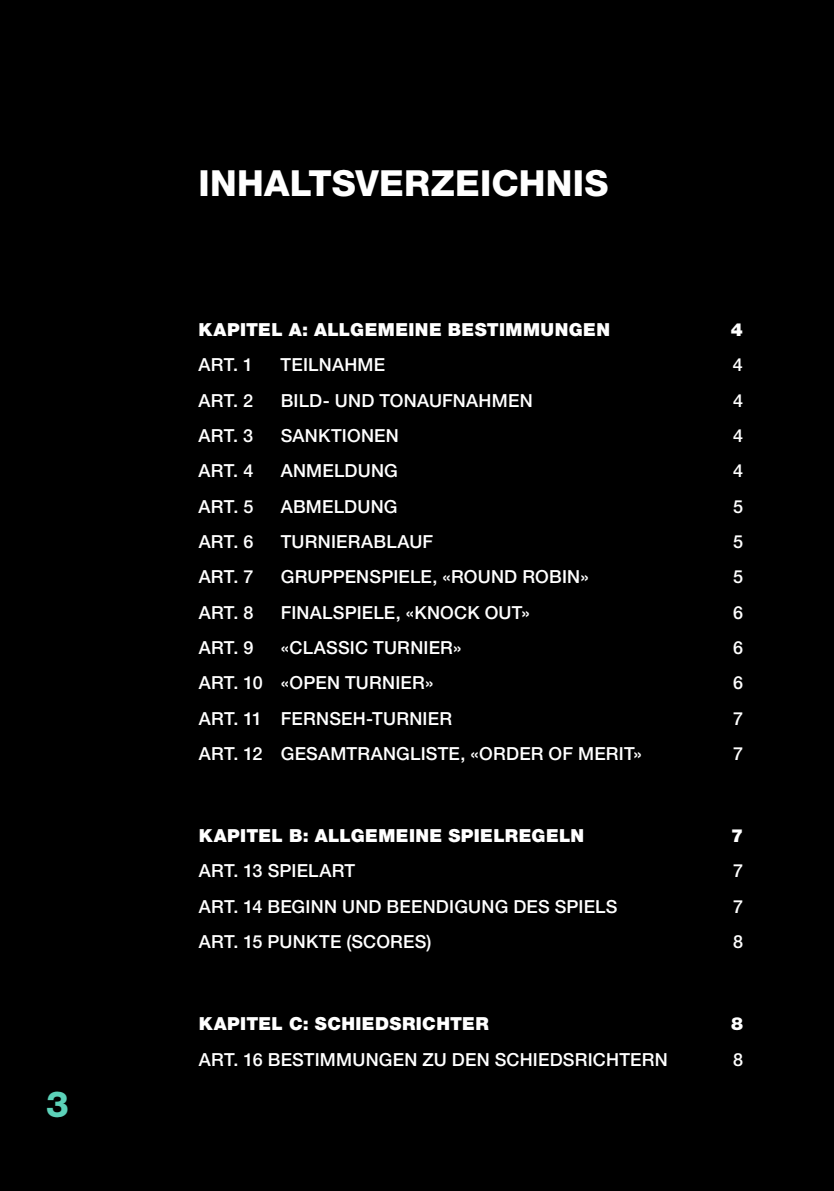
<style>
.page{position:relative;width:834px;height:1191px;background:#fff}
.page>*{position:absolute;margin:0;border:0;box-sizing:border-box;transform-origin:0 0}
.t1{font:800 36px "Helvetica Neue LT Std";letter-spacing:.01em;color:#fff}
.t2{font:800 36px "Helvetica Neue LT Std";color:#5cd2b9}
.t3{font:500 18px "Helvetica Neue LT Std";letter-spacing:.01em;color:#fff}
.t4{font:900 18px "Helvetica Neue LT Std";letter-spacing:.025em;color:#fff}
</style>
<div class="page">
<div style="left:0;top:0;width:833px;height:1191px;background:#000"></div>
<h1 class="t2" style="left:46px;top:1083px;width:24px">3</h1>
<h1 class="t1" style="left:198px;top:162px;width:411px">INHALTSVERZEICHNIS</h1>
<p class="t4" style="left:198px;top:319px;width:413px">KAPITEL A: ALLGEMEINE BESTIMMUNGEN</p>
<p class="t4" style="left:730px;top:319px;width:14px">4</p>
<p class="t3" style="left:198px;top:354px;width:56px">ART. 1</p>
<p class="t3" style="left:280px;top:354px;width:106px">TEILNAHME</p>
<p class="t3" style="left:732px;top:354px;width:12px">4</p>
<p class="t3" style="left:198px;top:389px;width:56px">ART. 2</p>
<p class="t3" style="left:280px;top:389px;width:253px">BILD- UND TONAUFNAHMEN</p>
<p class="t3" style="left:732px;top:389px;width:12px">4</p>
<p class="t3" style="left:198px;top:425px;width:56px">ART. 3</p>
<p class="t3" style="left:280px;top:425px;width:120px">SANKTIONEN</p>
<p class="t3" style="left:732px;top:425px;width:12px">4</p>
<p class="t3" style="left:198px;top:460px;width:56px">ART. 4</p>
<p class="t3" style="left:281px;top:460px;width:119px">ANMELDUNG</p>
<p class="t3" style="left:733px;top:460px;width:12px">4</p>
<p class="t3" style="left:199px;top:495px;width:56px">ART. 5</p>
<p class="t3" style="left:281px;top:495px;width:118px">ABMELDUNG</p>
<p class="t3" style="left:733px;top:495px;width:12px">5</p>
<p class="t3" style="left:199px;top:531px;width:56px">ART. 6</p>
<p class="t3" style="left:281px;top:531px;width:154px">TURNIERABLAUF</p>
<p class="t3" style="left:733px;top:531px;width:12px">5</p>
<p class="t3" style="left:199px;top:566px;width:56px">ART. 7</p>
<p class="t3" style="left:281px;top:566px;width:309px">GRUPPENSPIELE, «ROUND ROBIN»</p>
<p class="t3" style="left:733px;top:566px;width:12px">5</p>
<p class="t3" style="left:199px;top:601px;width:56px">ART. 8</p>
<p class="t3" style="left:281px;top:601px;width:250px">FINALSPIELE, «KNOCK OUT»</p>
<p class="t3" style="left:733px;top:601px;width:12px">6</p>
<p class="t3" style="left:199px;top:637px;width:56px">ART. 9</p>
<p class="t3" style="left:281px;top:637px;width:182px">«CLASSIC TURNIER»</p>
<p class="t3" style="left:733px;top:637px;width:12px">6</p>
<p class="t3" style="left:199px;top:672px;width:236px">ART. 10 «OPEN TURNIER»</p>
<p class="t3" style="left:733px;top:672px;width:12px">6</p>
<p class="t3" style="left:199px;top:707px;width:255px">ART. 11 FERNSEH-TURNIER</p>
<p class="t3" style="left:733px;top:707px;width:12px">7</p>
<p class="t3" style="left:199px;top:743px;width:444px">ART. 12 GESAMTRANGLISTE, «ORDER OF MERIT»</p>
<p class="t3" style="left:733px;top:743px;width:12px">7</p>
<p class="t4" style="left:199px;top:825px;width:387px">KAPITEL B: ALLGEMEINE SPIELREGELN</p>
<p class="t4" style="left:731px;top:825px;width:14px">7</p>
<p class="t3" style="left:199px;top:860px;width:158px">ART. 13 SPIELART</p>
<p class="t3" style="left:733px;top:860px;width:12px">7</p>
<p class="t3" style="left:199px;top:895px;width:420px">ART. 14 BEGINN UND BEENDIGUNG DES SPIELS</p>
<p class="t3" style="left:733px;top:895px;width:12px">7</p>
<p class="t3" style="left:199px;top:931px;width:234px">ART. 15 PUNKTE (SCORES)</p>
<p class="t3" style="left:733px;top:931px;width:12px">8</p>
<p class="t4" style="left:199px;top:1013px;width:291px">KAPITEL C: SCHIEDSRICHTER</p>
<p class="t4" style="left:731px;top:1013px;width:14px">8</p>
<p class="t3" style="left:199px;top:1048px;width:470px">ART. 16 BESTIMMUNGEN ZU DEN SCHIEDSRICHTERN</p>
<p class="t3" style="left:733px;top:1048px;width:12px">8</p>
</div>
